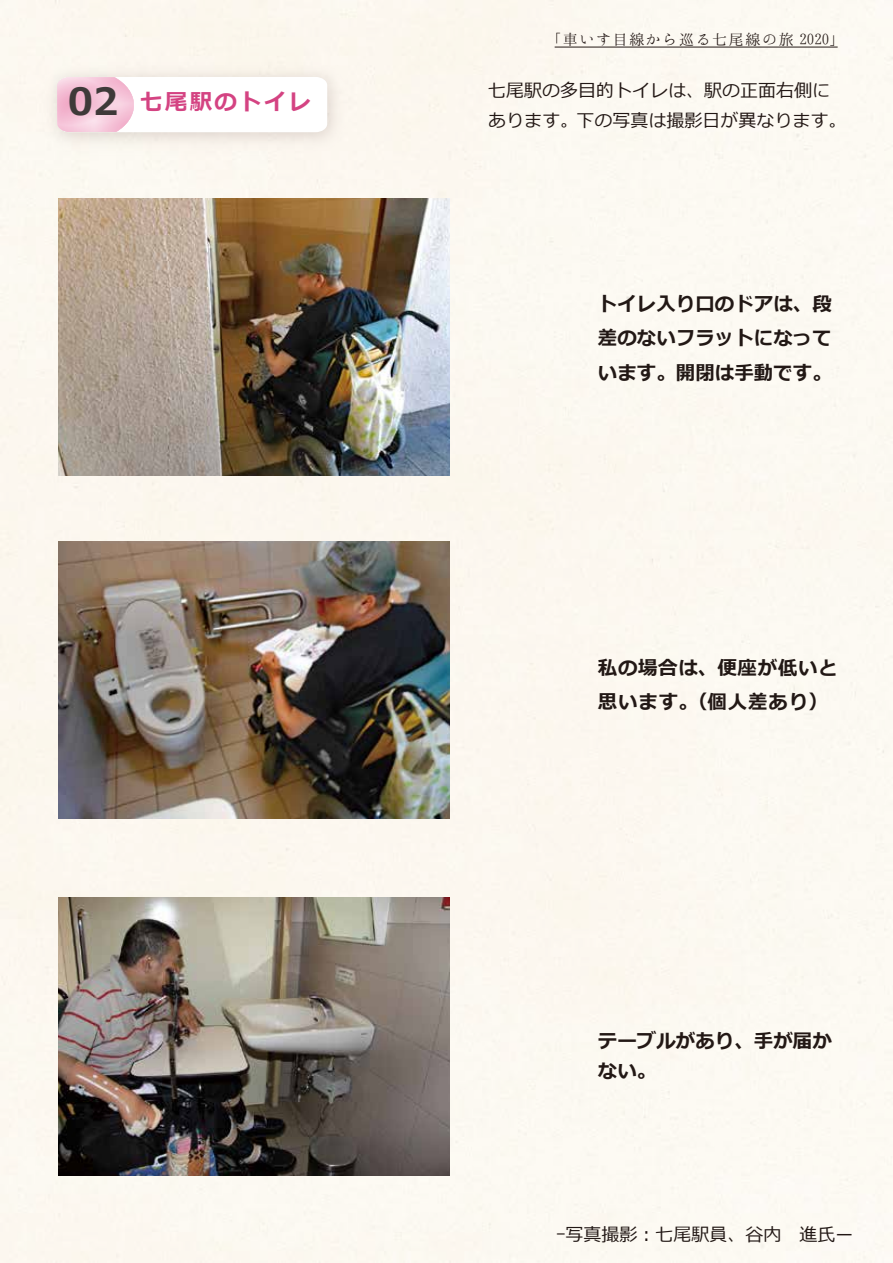
<style>
.page{position:relative;width:893px;height:1263px;background:#fcf8f1}
.page>*{position:absolute;margin:0;border:0;box-sizing:border-box;transform-origin:0 0}
.t1{font:700 37.5px "Meiryo";color:#3e3a39}
.t2{font:700 22.5px "Meiryo";letter-spacing:.1em;color:#d21577}
.t3{font:700 19.5px/34.2px "Meiryo";color:#221815;text-align:justify}
.t4{font:700 19.5px/34.2px "Meiryo";letter-spacing:.035em;color:#221815}
.t5{font:700 19.5px/30px "Meiryo";color:#231815}
.t6{font:18px/30px "Meiryo";color:#231815}
.t7{font:18px "Meiryo";color:#221815}
.t8{font:16.5px "Hannari Mincho";color:#231815}
</style>
<div class="page">
<img style="left:37px;top:56px;width:315px;height:101px">
<svg style="left:57px;top:77px;width:270px;height:55px"></svg>
<hr style="left:555px;top:47px;width:283px;height:1px;background:#231815">
<img style="left:58px;top:198px;width:391px;height:277px">
<img style="left:58px;top:542px;width:391px;height:277px">
<img style="left:58px;top:898px;width:391px;height:277px">
<h1 class="t1" style="left:68px;top:75px;width:52px">02</h1>
<p class="t2" style="left:140px;top:85px;width:172px">七尾駅のトイレ</p>
<p class="t8" style="left:546px;top:31px;width:301px">「車いす目線から巡る七尾線の旅 2020」</p>
<p class="t6" style="left:488px;top:77px;width:360px">七尾駅の多目的トイレは、駅の正面右側にあります。下の写真は撮影日が異なります。</p>
<p class="t3" style="left:598px;top:288px;width:235px">トイレ入り口のドアは、段差のないフラットになっています。開閉は手動です。</p>
<p class="t4" style="left:598px;top:652px;width:241px">私の場合は、便座が低いと思います。（個人差あり）　</p>
<p class="t5" style="left:598px;top:1026px;width:235px">テーブルがあり、手が届かない。</p>
<p class="t7" style="left:556px;top:1222px;width:299px">ｰ写真撮影︓七尾駅員、谷内　進氏ー</p>
</div>
